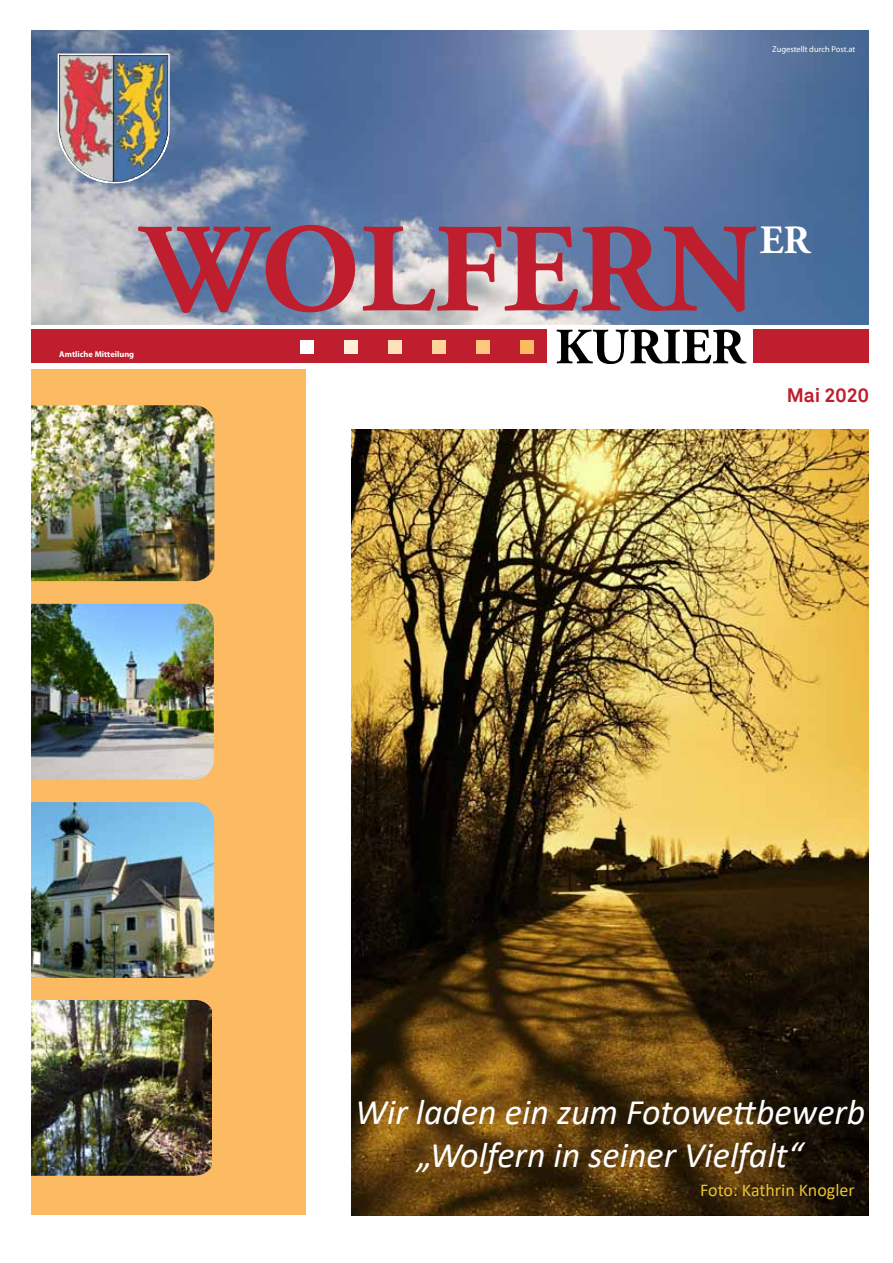
<style>
.page{position:relative;width:893px;height:1263px;background:#fff}
.page>*{position:absolute;margin:0;border:0;box-sizing:border-box;transform-origin:0 0}
.t1{font:700 126.3px "Adobe Garamond";color:#be1e2d}
.t2{font:700 50.7px "Adobe Garamond";color:#000}
.t3{font:700 40.05px "Adobe Garamond";color:#fff}
.t4{font:italic 36px/43.2px "Calibri";color:#fff;text-align:center}
.t5{font:700 19.5px "Akkurat OEVP";color:#be1e2d}
.t6{font:18px "Calibri";color:#e8c235}
.t7{font:8.4px "Myriad Pro";color:#fff}
.t8{font:700 8.4px "Myriad Pro";color:#fff}
</style>
<div class="page">
<img style="left:31px;top:30px;width:838px;height:340px">
<div style="left:31px;top:330px;width:516px;height:33px;background:#be1e2d"></div>
<div style="left:753px;top:330px;width:116px;height:33px;background:#be1e2d"></div>
<div style="left:300px;top:341px;width:13px;height:13px;background:#fff"></div>
<div style="left:344px;top:341px;width:13px;height:13px;background:#ffeed9"></div>
<div style="left:388px;top:341px;width:13px;height:13px;background:#ffe1ba"></div>
<div style="left:432px;top:341px;width:13px;height:13px;background:#fed49c"></div>
<div style="left:476px;top:341px;width:13px;height:13px;background:#fdc780"></div>
<div style="left:520px;top:341px;width:14px;height:13px;background:#fcba63"></div>
<div style="left:31px;top:370px;width:275px;height:845px;background:#fcba63"></div>
<img style="left:31px;top:405px;width:184px;height:177px">
<img style="left:31px;top:802px;width:184px;height:176px">
<img style="left:31px;top:603px;width:183px;height:177px">
<img style="left:31px;top:999px;width:181px;height:177px">
<img style="left:57px;top:53px;width:113px;height:131px">
<img style="left:351px;top:429px;width:518px;height:786px">
<p class="t7" style="left:772px;top:44px;width:85px">Zugestellt durch Post.at</p>
<h1 class="t1" style="left:142px;top:201px;width:616px">WOLFERN</h1>
<p class="t3" style="left:760px;top:219px;width:52px">ER</p>
<p class="t8" style="left:59px;top:349px;width:76px">Amtliche Mitteilung</p>
<h2 class="t2" style="left:555px;top:319px;width:191px">KURIER</h2>
<p class="t5" style="left:787px;top:383px;width:84px">Mai 2020</p>
<p class="t4" style="left:355px;top:1089px;width:512px">Wir laden ein zum Fotowettbewerb „Wolfern in seiner Vielfalt“</p>
<p class="t6" style="left:700px;top:1177px;width:156px">Foto: Kathrin Knogler</p>
</div>
